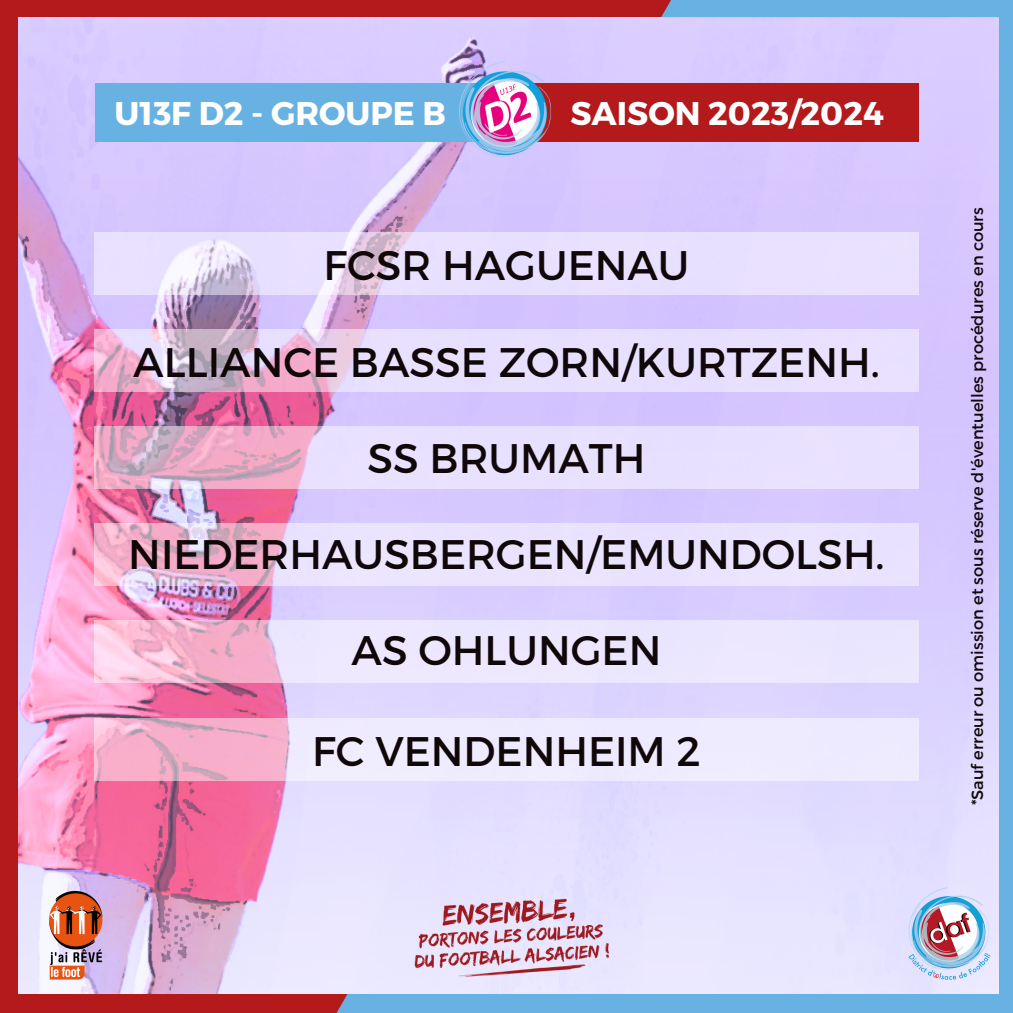
<style>
.page{position:relative;width:1013px;height:1013px;background:#fff}
.page>*{position:absolute;margin:0;border:0;box-sizing:border-box;transform-origin:0 0}
.t1{font:41.25px "Montserrat";color:#100808}
.t2{font:700 32.75px "Montserrat";color:#fff}
.t3{font:16.25px "Montserrat";color:#100808}
</style>
<div class="page">
<div style="left:997px;top:0;width:15px;height:1012px;background:#67b2e3"></div>
<img style="left:18px;top:17px;width:980px;height:977px">
<div style="left:171px;top:994px;width:841px;height:18px;background:#67b2e3"></div>
<div style="left:0;top:0;width:892px;height:17px;background:#b4191c"></div>
<div style="left:661px;top:0;width:287px;height:17px;background:#67b2e3"></div>
<div style="left:895px;top:0;width:117px;height:17px;background:#67b2e3"></div>
<div style="left:0;top:0;width:18px;height:1012px;background:#b4191c"></div>
<div style="left:181px;top:994px;width:166px;height:18px;background:#b4191c"></div>
<div style="left:0;top:994px;width:275px;height:18px;background:#b4191c"></div>
<img style="left:907px;top:886px;width:83px;height:96px">
<img style="left:402px;top:894px;width:208px;height:87px">
<img style="left:44px;top:887px;width:63px;height:95px">
<div style="left:95px;top:83px;width:405px;height:58px;background:#67b2e3"></div>
<div style="left:504px;top:83px;width:414px;height:58px;background:#b4191c"></div>
<img style="left:451px;top:55px;width:107px;height:109px">
<svg style="left:95px;top:232px;width:823px;height:63px;background:#e7defb"></svg>
<svg style="left:95px;top:329px;width:823px;height:63px;background:#e5d4f2"></svg>
<svg style="left:95px;top:426px;width:823px;height:63px;background:#e6d3ef"></svg>
<svg style="left:95px;top:523px;width:823px;height:63px;background:#e9d8f3"></svg>
<svg style="left:95px;top:620px;width:823px;height:63px;background:#eddcf5"></svg>
<svg style="left:95px;top:718px;width:823px;height:62px;background:#efdcf2"></svg>
<p class="t2" style="left:115px;top:92px;width:333px">U13F D2 - GROUPE B</p>
<p class="t2" style="left:570px;top:92px;width:315px">SAISON 2023/2024</p>
<p class="t1" style="left:323px;top:238px;width:367px">FCSR HAGUENAU</p>
<p class="t1" style="left:133px;top:335px;width:748px">ALLIANCE BASSE ZORN/KURTZENH.</p>
<p class="t1" style="left:367px;top:431px;width:279px">SS BRUMATH</p>
<p class="t1" style="left:128px;top:528px;width:757px">NIEDERHAUSBERGEN/EMUNDOLSH.</p>
<p class="t1" style="left:351px;top:624px;width:311px">AS OHLUNGEN</p>
<p class="t1" style="left:312px;top:724px;width:390px">FC VENDENHEIM 2</p>
<p class="t3" style="left:966px;top:805px;width:599px;rotate:-90deg">*Sauf erreur ou omission et sous réserve d'éventuelles procédures en cours</p>
</div>
